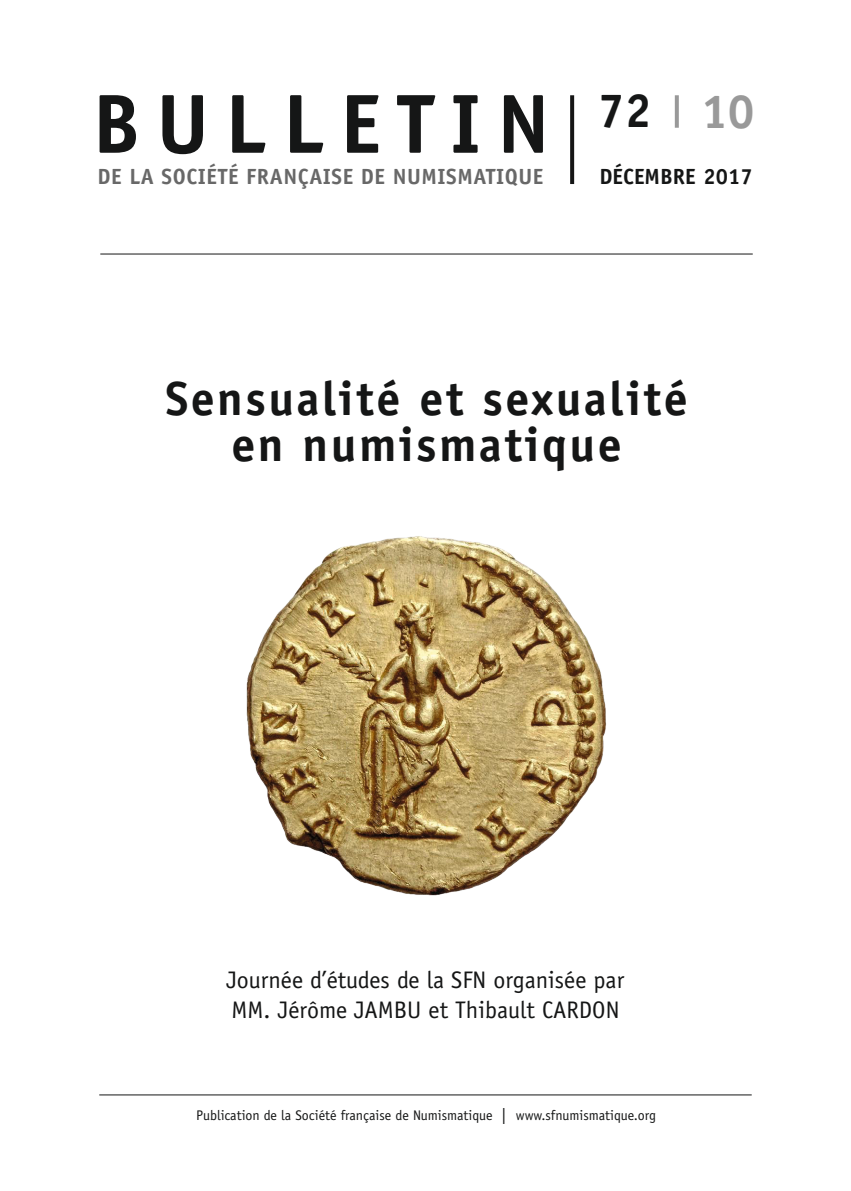
<style>
.page{position:relative;width:851px;height:1191px;background:#fff}
.page>*{position:absolute;margin:0;border:0;box-sizing:border-box;transform-origin:0 0}
.t1{font:700 84px "Officina Sans";letter-spacing:.19em;color:#151616}
.t2{font:700 48px/46px "Officina Sans";letter-spacing:.05em;color:#151616;text-align:center}
.t3{font:24px/30px "Officina Sans";color:#151616}
.t4{font:700 22px "Officina Sans";letter-spacing:.025em;color:#686868}
.t5{font:700 22px "Officina Sans";color:#151616}
.t6{font:14px "Officina Sans";color:#151616}
.s1{color:#999}
.s2{font-size:16px}
</style>
<div class="page">
<hr style="left:99px;top:1094px;width:652px;height:1px;background:#151616">
<hr style="left:100px;top:253px;width:652px;height:1px;background:#151616">
<svg style="left:570px;top:95px;width:4px;height:89px"></svg>
<svg style="left:674px;top:95px;width:4px;height:33px"></svg>
<img style="left:246px;top:536px;width:360px;height:359px">
<h2 class="t2" style="left:598px;top:87px;width:158px">72 <span class="s1">10</span></h2>
<h1 class="t1" style="left:92px;top:72px;width:459px">BULLETIN</h1>
<h3 class="t4" style="left:98px;top:163px;width:447px">DE LA SOCIÉTÉ FRANÇAISE DE NUMISMATIQUE</h3>
<h3 class="t5" style="left:599px;top:163px;width:155px">DÉCEMBRE 2017</h3>
<h2 class="t2" style="left:165px;top:375px;width:524px">Sensualité et sexualité en numismatique</h2>
<h3 class="t3" style="left:226px;top:964px;width:399px">Journée d’études de la SFN organisée par<br>MM. Jérôme JAMBU et Thibault CARDON</h3>
<p class="t6" style="left:196px;top:1107px;width:461px">Publication de la Société française de Numismatique <span class="s2">|</span> www.sfnumismatique.org</p>
</div>
